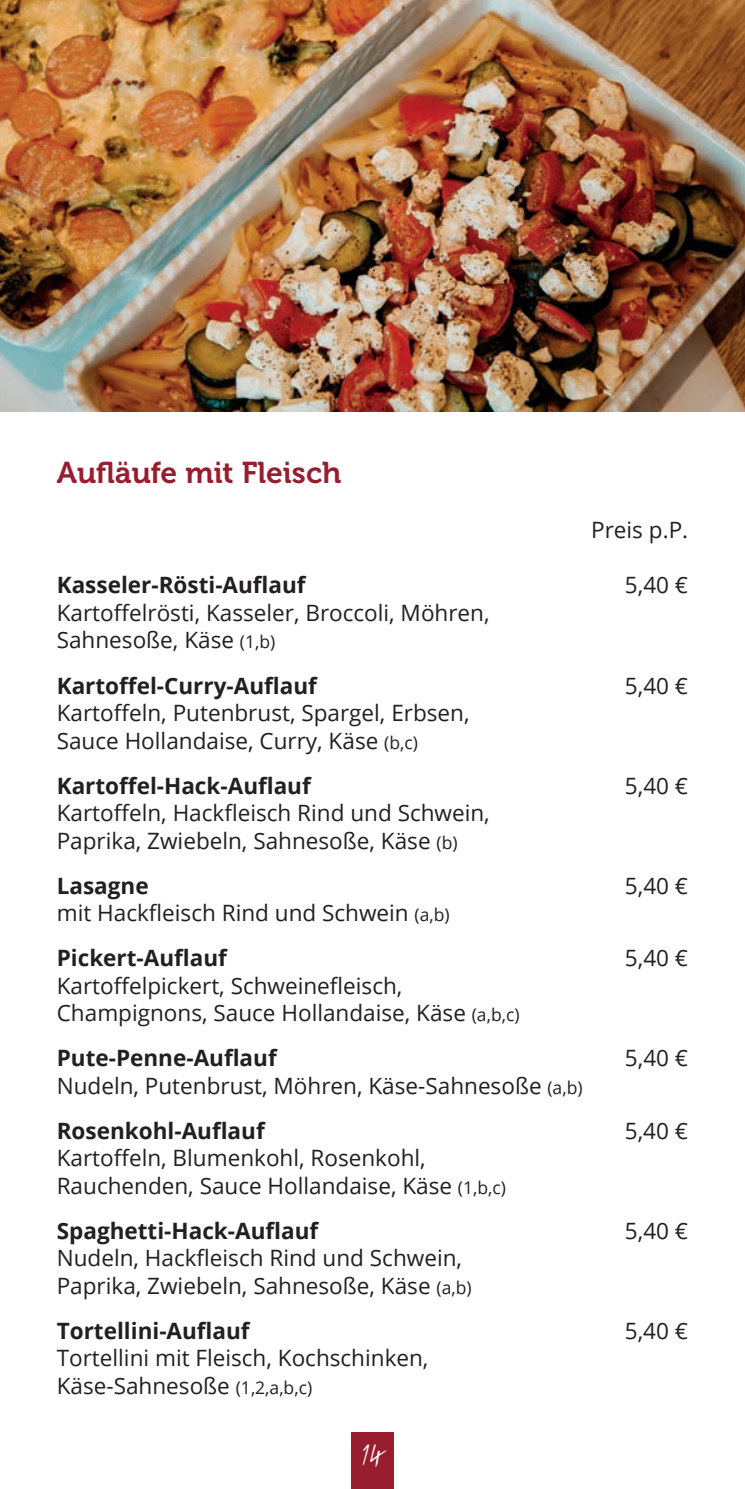
<style>
.page{position:relative;width:745px;height:1489px;background:#fff}
.page>*{position:absolute;margin:0;border:0;box-sizing:border-box;transform-origin:0 0}
.t1{font:30px "Museo 700";color:#981d2e}
.t2{font:30px "Erazure";color:#fff}
.t3{font:22.5px/27.5px "Open Sans";color:#231f20}
.t4{font:700 22.5px "Open Sans";color:#231f20}
.s1{font-size:17.5px}
.s2{font-weight:700}
</style>
<div class="page">
<img style="left:0;top:0;width:744px;height:411px">
<div style="left:351px;top:1431px;width:42px;height:57px;background:#981d2e"></div>
<h1 class="t1" style="left:57px;top:456px;width:286px">Aufläufe mit Fleisch</h1>
<p class="t3" style="left:590px;top:516px;width:98px">Preis p.P.</p>
<p class="t4" style="left:57px;top:569px;width:250px">Kasseler-Rösti-Auflauf</p>
<p class="t3" style="left:624px;top:571px;width:65px">5,40 €</p>
<p class="t3" style="left:57px;top:598px;width:434px">Kartoffelrösti, Kasseler, Broccoli, Möhren,<br>Sahnesoße, Käse <span class="s1">(1,b)</span></p>
<p class="t4" style="left:57px;top:669px;width:261px">Kartoffel-Curry-Auflauf</p>
<p class="t3" style="left:624px;top:671px;width:65px">5,40 €</p>
<p class="t3" style="left:57px;top:698px;width:414px">Kartoffeln, Putenbrust, Spargel, Erbsen,<br>Sauce Hollandaise, Curry, Käse <span class="s1">(b,c)</span></p>
<p class="t4" style="left:57px;top:769px;width:255px">Kartoffel-Hack-Auflauf</p>
<p class="t3" style="left:624px;top:771px;width:65px">5,40 €</p>
<p class="t3" style="left:57px;top:798px;width:434px">Kartoffeln, Hackfleisch Rind und Schwein,<br>Paprika, Zwiebeln, Sahnesoße, Käse <span class="s1">(b)</span></p>
<p class="t4" style="left:57px;top:869px;width:93px">Lasagne</p>
<p class="t3" style="left:624px;top:871px;width:65px">5,40 €</p>
<p class="t3" style="left:57px;top:889px;width:394px;line-height:45px">mit Hackfleisch Rind und Schwein <span class="s1">(a,b)<br></span><span class="s2">Pickert-Auflauf</span></p>
<p class="t3" style="left:624px;top:943px;width:65px">5,40 €</p>
<p class="t3" style="left:57px;top:971px;width:464px">Kartoffelpickert, Schweinefleisch,<br>Champignons, Sauce Hollandaise, Käse <span class="s1">(a,b,c)</span></p>
<p class="t4" style="left:57px;top:1042px;width:221px">Pute-Penne-Auflauf</p>
<p class="t3" style="left:624px;top:1043px;width:65px">5,40 €</p>
<p class="t3" style="left:57px;top:1062px;width:527px;line-height:45px">Nudeln, Putenbrust, Möhren, Käse-Sahnesoße <span class="s1">(a,b)<br></span><span class="s2">Rosenkohl-Auflauf</span></p>
<p class="t3" style="left:624px;top:1116px;width:65px">5,40 €</p>
<p class="t3" style="left:57px;top:1143px;width:450px">Kartoffeln, Blumenkohl, Rosenkohl,<br>Rauchenden, Sauce Hollandaise, Käse <span class="s1">(1,b,c)</span></p>
<p class="t4" style="left:57px;top:1214px;width:263px">Spaghetti-Hack-Auflauf</p>
<p class="t3" style="left:624px;top:1216px;width:65px">5,40 €</p>
<p class="t3" style="left:57px;top:1243px;width:416px">Nudeln, Hackfleisch Rind und Schwein,<br>Paprika, Zwiebeln, Sahnesoße, Käse <span class="s1">(a,b)</span></p>
<p class="t4" style="left:57px;top:1314px;width:194px">Tortellini-Auflauf</p>
<p class="t3" style="left:624px;top:1316px;width:65px">5,40 €</p>
<p class="t3" style="left:57px;top:1343px;width:373px">Tortellini mit Fleisch, Kochschinken,<br>Käse-Sahnesoße <span class="s1">(1,2,a,b,c)</span></p>
<h1 class="t2" style="left:360px;top:1439px;width:26px">14</h1>
</div>
